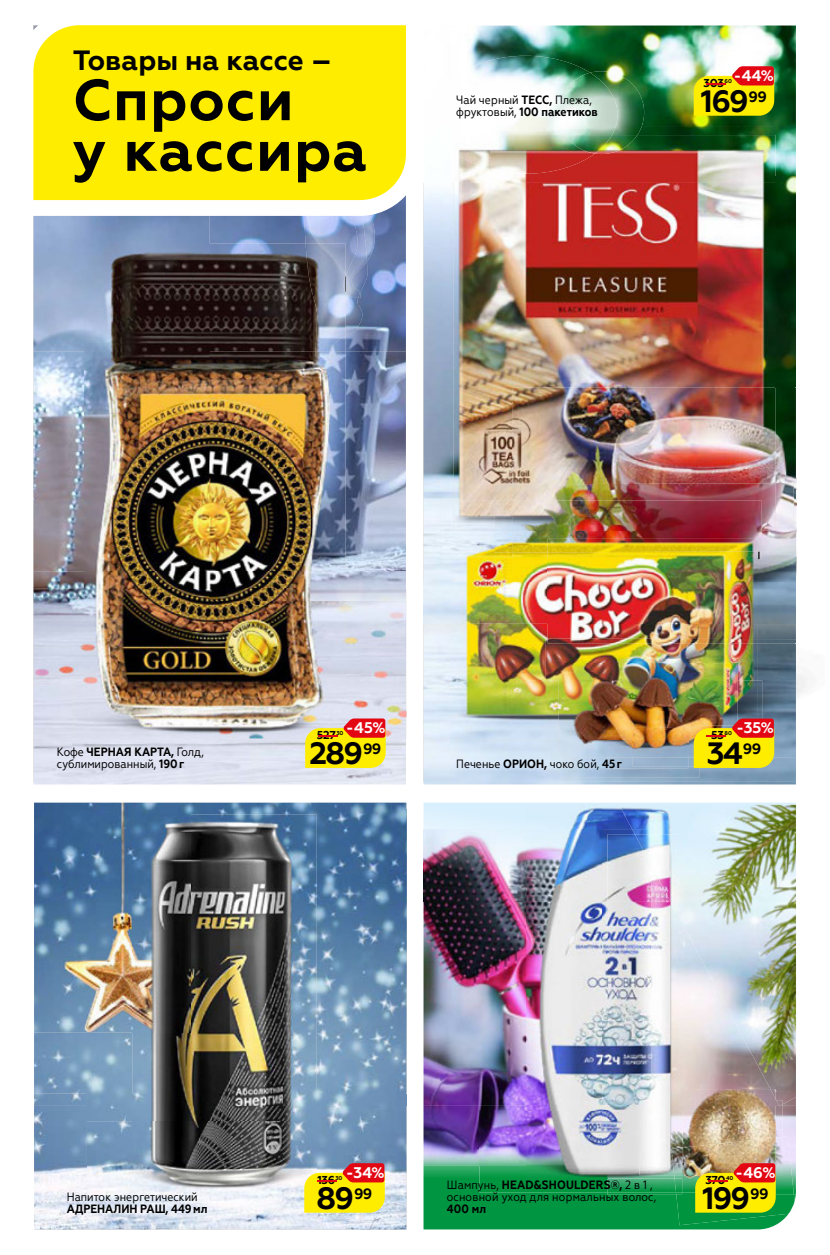
<style>
.page{position:relative;width:830px;height:1255px;background:#fff}
.page>*{position:absolute;margin:0;border:0;box-sizing:border-box;transform-origin:0 0}
.t1{font:700 57.75px/50.6px "Geometria";letter-spacing:.02em;color:#000}
.t2{font:700 30.75px "Geometria";letter-spacing:-.055em;color:#000}
.t3{font:700 27.75px "Geometria";color:#000}
.t4{font:700 15.3px "Geometria";color:#fff}
.t5{font:12px/12px "Geometria Narrow";color:#000}
.t6{font:700 12px "Geometria Narrow";color:#000}
.t7{font:700 11.4px "Geometria";letter-spacing:-.03em;color:#000}
.s1{font-weight:700}
.s2{color:#e30613}
</style>
<div class="page">
<img style="left:34px;top:1105px;width:372px;height:124px">
<img style="left:406px;top:809px;width:1px;height:296px">
<img style="left:34px;top:1093px;width:52px;height:12px">
<img style="left:316px;top:1093px;width:90px;height:12px">
<svg style="left:423px;top:1165px;width:372px;height:64px;background:#069846"></svg>
<img style="left:469px;top:26px;width:326px;height:50px">
<img style="left:643px;top:76px;width:152px;height:50px">
<img style="left:643px;top:126px;width:152px;height:51px">
<img style="left:775px;top:177px;width:20px;height:210px">
<img style="left:423px;top:190px;width:39px;height:392px">
<img style="left:423px;top:582px;width:1px;height:41px">
<img style="left:33px;top:351px;width:52px;height:220px">
<img style="left:345px;top:351px;width:61px;height:220px">
<img style="left:33px;top:224px;width:176px;height:127px">
<img style="left:209px;top:224px;width:197px;height:127px">
<img style="left:33px;top:571px;width:373px;height:210px">
<img style="left:345px;top:571px;width:61px;height:18px">
<img style="left:423px;top:901px;width:103px;height:264px">
<img style="left:607px;top:1163px;width:188px;height:31px">
<svg style="left:423px;top:802px;width:372px;height:27px;background:#ddf1fd"></svg>
<img style="left:423px;top:829px;width:103px;height:72px">
<img style="left:406px;top:809px;width:1px;height:284px">
<img style="left:34px;top:802px;width:372px;height:291px">
<img style="left:795px;top:1105px;width:1px;height:58px">
<img style="left:782px;top:1105px;width:13px;height:58px">
<img style="left:469px;top:56px;width:120px;height:79px">
<img style="left:589px;top:71px;width:54px;height:64px">
<img style="left:558px;top:73px;width:59px;height:62px">
<img style="left:775px;top:1106px;width:7px;height:30px">
<img style="left:34px;top:802px;width:156px;height:230px">
<img style="left:795px;top:804px;width:1px;height:293px">
<img style="left:682px;top:804px;width:113px;height:300px">
<img style="left:634px;top:834px;width:161px;height:67px">
<img style="left:440px;top:500px;width:22px;height:59px">
<img style="left:453px;top:135px;width:322px;height:365px">
<img style="left:453px;top:135px;width:141px;height:39px">
<img style="left:611px;top:135px;width:26px;height:19px">
<img style="left:565px;top:135px;width:46px;height:19px">
<img style="left:453px;top:500px;width:41px;height:30px">
<img style="left:494px;top:484px;width:18px;height:42px">
<img style="left:479px;top:1165px;width:195px;height:27px">
<img style="left:479px;top:1110px;width:47px;height:55px">
<img style="left:526px;top:804px;width:75px;height:306px">
<img style="left:601px;top:901px;width:50px;height:204px">
<svg style="left:601px;top:1105px;width:6px;height:5px"></svg>
<img style="left:651px;top:901px;width:31px;height:262px">
<img style="left:607px;top:1105px;width:32px;height:5px">
<img style="left:601px;top:804px;width:18px;height:25px">
<img style="left:601px;top:829px;width:33px;height:72px">
<img style="left:651px;top:865px;width:19px;height:36px">
<svg style="left:639px;top:1100px;width:12px;height:10px"></svg>
<img style="left:670px;top:901px;width:12px;height:23px">
<img style="left:619px;top:804px;width:63px;height:30px">
<img style="left:631px;top:829px;width:20px;height:5px">
<img style="left:634px;top:834px;width:17px;height:31px">
<img style="left:526px;top:1110px;width:81px;height:68px">
<img style="left:607px;top:1163px;width:32px;height:2px">
<img style="left:601px;top:1110px;width:46px;height:53px">
<img style="left:639px;top:1163px;width:33px;height:12px">
<svg style="left:639px;top:1163px;width:12px;height:2px"></svg>
<img style="left:87px;top:1121px;width:229px;height:106px">
<img style="left:132px;top:814px;width:184px;height:379px">
<img style="left:132px;top:814px;width:58px;height:218px">
<img style="left:34px;top:589px;width:372px;height:149px">
<img style="left:345px;top:589px;width:61px;height:11px">
<img style="left:303px;top:224px;width:64px;height:112px">
<img style="left:358px;top:224px;width:16px;height:74px">
<img style="left:336px;top:224px;width:31px;height:73px">
<img style="left:795px;top:589px;width:1px;height:50px">
<img style="left:795px;top:589px;width:1px;height:34px">
<img style="left:547px;top:539px;width:248px;height:104px">
<img style="left:775px;top:387px;width:20px;height:152px">
<img style="left:795px;top:387px;width:1px;height:152px">
<img style="left:761px;top:483px;width:32px;height:68px">
<img style="left:512px;top:387px;width:263px;height:143px">
<img style="left:512px;top:500px;width:249px;height:30px">
<img style="left:795px;top:539px;width:1px;height:50px">
<img style="left:757px;top:582px;width:38px;height:7px">
<svg style="left:757px;top:530px;width:4px;height:29px"></svg>
<img style="left:795px;top:643px;width:1px;height:114px">
<img style="left:545px;top:643px;width:250px;height:114px">
<img style="left:440px;top:680px;width:321px;height:59px">
<img style="left:462px;top:530px;width:50px;height:52px">
<img style="left:462px;top:582px;width:85px;height:98px">
<img style="left:494px;top:530px;width:263px;height:22px">
<img style="left:462px;top:526px;width:295px;height:4px">
<img style="left:512px;top:552px;width:35px;height:37px">
<img style="left:545px;top:638px;width:212px;height:42px">
<img style="left:462px;top:680px;width:295px;height:45px">
<img style="left:72px;top:677px;width:286px;height:89px">
<img style="left:85px;top:243px;width:260px;height:494px">
<svg style="left:315px;top:351px;width:13px;height:6px"></svg>
<img style="left:305px;top:243px;width:40px;height:108px">
<svg style="left:343px;top:276px;width:2px;height:16px"></svg>
<svg style="left:794px;top:1201px;width:1px;height:12px"></svg>
<img style="left:675px;top:1163px;width:119px;height:62px">
<img style="left:775px;top:1136px;width:15px;height:27px">
<img style="left:674px;top:1178px;width:8px;height:14px">
<img style="left:671px;top:1147px;width:1px;height:16px">
<img style="left:683px;top:1089px;width:92px;height:48px">
<svg style="left:770px;top:1089px;width:12px;height:17px"></svg>
<img style="left:682px;top:1110px;width:26px;height:34px">
<svg style="left:682px;top:1089px;width:1px;height:21px"></svg>
<img style="left:682px;top:1192px;width:12px;height:6px">
<img style="left:708px;top:1137px;width:67px;height:26px">
<img style="left:682px;top:1144px;width:26px;height:48px">
<svg style="left:672px;top:1147px;width:11px;height:31px"></svg>
<img style="left:559px;top:757px;width:140px;height:20px">
<img style="left:559px;top:755px;width:73px;height:2px">
<img style="left:607px;top:757px;width:81px;height:11px">
<img style="left:632px;top:755px;width:56px;height:11px">
<img style="left:558px;top:663px;width:179px;height:92px">
<img style="left:559px;top:711px;width:140px;height:28px">
<img style="left:607px;top:730px;width:25px;height:9px">
<img style="left:632px;top:728px;width:56px;height:27px">
<svg style="left:304px;top:1163px;width:80px;height:49px;background:#efbc20"></svg>
<svg style="left:688px;top:718px;width:85px;height:50px;background:#eab51b"></svg>
<svg style="left:693px;top:66px;width:80px;height:50px;background:#f0bf1b"></svg>
<svg style="left:694px;top:1163px;width:88px;height:49px;background:#deb518"></svg>
<svg style="left:305px;top:718px;width:80px;height:50px;background:#f4c022"></svg>
<svg style="left:33px;top:25px;width:396px;height:199px;background:#f9eb2c"></svg>
<h3 class="t3" style="left:73px;top:43px;width:261px">Товары на кассе –</h3>
<h1 class="t1" style="left:73px;top:75px;width:296px">Cпроси<br>у кассира</h1>
<p class="t5" style="left:456px;top:93px;width:143px">Чай черный <span class="s1">ТЕСС,</span> Плежа, фруктовый, <span class="s1">100 пакетиков</span></p>
<p class="t4" style="left:733px;top:66px;width:42px">-44%</p>
<h2 class="t2" style="left:700px;top:83px;width:67px">169<sup>99</sup></h2>
<p class="t7" style="left:700px;top:76px;width:33px"><span class="s2">-</span>303<sup>60</sup></p>
<p class="t5" style="left:57px;top:745px;width:148px">Кофе <span class="s1">ЧЕРНАЯ КАРТА,</span> Голд, сублимированный, <span class="s1">190 г</span></p>
<p class="t4" style="left:346px;top:718px;width:41px">-45%</p>
<h2 class="t2" style="left:309px;top:735px;width:73px">289<sup>99</sup></h2>
<p class="t7" style="left:311px;top:728px;width:33px"><span class="s2">-</span>527<sup>30</sup></p>
<p class="t5" style="left:456px;top:757px;width:167px">Печенье <span class="s1">ОРИОН,</span> чоко бой, <span class="s1">45 г</span></p>
<p class="t4" style="left:736px;top:718px;width:39px">-35%</p>
<h2 class="t2" style="left:706px;top:735px;width:56px">34<sup>99</sup></h2>
<p class="t7" style="left:700px;top:728px;width:33px"><span class="s2">-</span>53<sup>80</sup></p>
<p class="t5" style="left:67px;top:1190px;width:132px">Напиток энергетический</p>
<p class="t6" style="left:67px;top:1201px;width:142px">АДРЕНАЛИН РАШ, 449 мл</p>
<p class="t4" style="left:346px;top:1163px;width:40px">-34%</p>
<h2 class="t2" style="left:316px;top:1179px;width:57px">89<sup>99</sup></h2>
<p class="t7" style="left:311px;top:1172px;width:33px"><span class="s2">-</span>136<sup>30</sup></p>
<p class="t5" style="left:446px;top:1178px;width:211px">Шампунь, <span class="s1">HEAD&amp;SHOULDERS®,</span> 2 в 1 , основной уход для нормальных волос,</p>
<p class="t6" style="left:446px;top:1201px;width:41px">400 мл</p>
<p class="t4" style="left:735px;top:1163px;width:42px">-46%</p>
<h2 class="t2" style="left:702px;top:1179px;width:68px">199<sup>99</sup></h2>
<p class="t7" style="left:701px;top:1172px;width:33px"><span class="s2">-</span>370<sup>40</sup></p>
</div>
